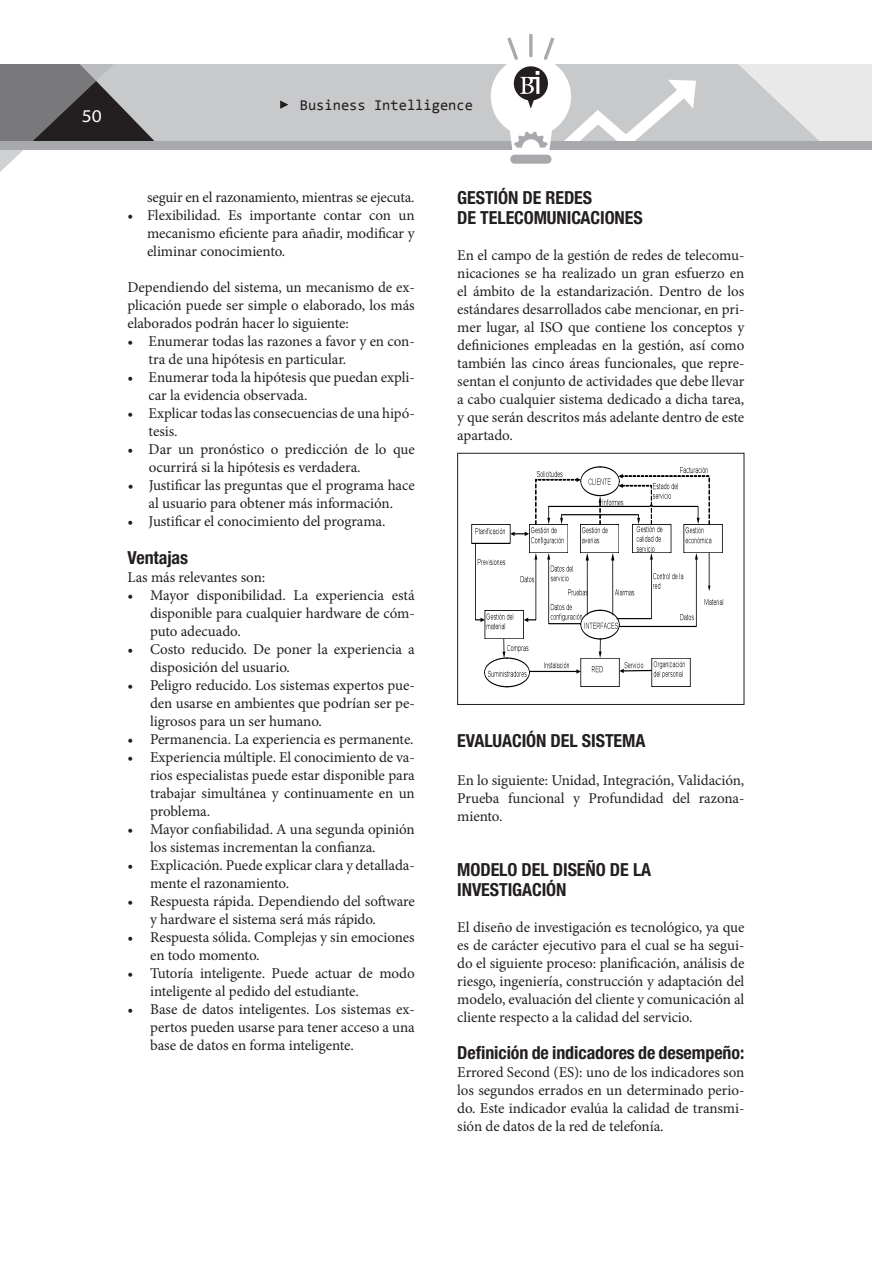
<style>
.page{position:relative;width:872px;height:1263px;background:#fff}
.page>*{position:absolute;margin:0;border:0;box-sizing:border-box;transform-origin:0 0}
.t1{font:700 condensed 18px/19.5px "Helvetica Neue LT Std";letter-spacing:-.005em;color:#231f20}
.t2{font:18px "Myriad MM 400 700";color:#fff}
.t3{font:15px/18px "Minion Pro";letter-spacing:-.005em;color:#231f20;text-align:justify}
.t4{font:15px "Consolas";color:#231f20}
</style>
<div class="page">
<div style="left:1px;top:0;width:871px;height:149px;background:#c7c9cb"></div>
<svg style="left:0;top:64px;width:204px;height:108px"></svg>
<div style="left:0;top:0;width:872px;height:64px;background:#fff"></div>
<div style="left:0;top:141px;width:872px;height:8px;background:#a7a9ac"></div>
<svg style="left:491px;top:34px;width:381px;height:130px"></svg>
<svg style="left:280px;top:101px;width:8px;height:8px"></svg>
<svg style="left:475px;top:467px;width:248px;height:220px"></svg>
<div style="left:457px;top:453px;width:287px;height:252px;border:1px solid #231f20"></div>
<p class="t2" style="left:82px;top:107px;width:22px">50</p>
<p class="t4" style="left:300px;top:96px;width:175px">Business Intelligence</p>
<p class="t3" style="left:147px;top:189px;width:269px">seguir en el razonamiento, mientras se ejecuta.</p>
<p class="t3" style="left:147px;top:207px;width:269px;text-indent:-19px">• Flexibilidad. Es importante contar con un mecanismo eficiente para añadir, modificar y eliminar conocimiento.</p>
<p class="t3" style="left:128px;top:279px;width:289px">Dependiendo del sistema, un mecanismo de ex&shy;plicación puede ser simple o elaborado, los más elaborados podrán hacer lo siguiente:</p>
<p class="t3" style="left:149px;top:333px;width:268px;text-indent:-21px">• Enumerar todas las razones a favor y en con&shy;tra de una hipótesis en particular.</p>
<p class="t3" style="left:149px;top:369px;width:268px;text-indent:-21px">• Enumerar toda la hipótesis que puedan expli&shy;car la evidencia observada.</p>
<p class="t3" style="left:149px;top:405px;width:268px;text-indent:-21px">• Explicar todas las consecuencias de una hipó&shy;tesis.</p>
<p class="t3" style="left:149px;top:441px;width:268px;text-indent:-21px">• Dar un pronóstico o predicción de lo que ocurrirá si la hipótesis es verdadera.</p>
<p class="t3" style="left:128px;top:477px;width:288px;text-align:center">• Justificar las preguntas que el programa hace al usuario para obtener más información.</p>
<p class="t3" style="left:128px;top:513px;width:259px">• Justificar el conocimiento del programa.</p>
<p class="t1" style="left:128px;top:547px;width:62px">Ventajas</p>
<p class="t3" style="left:128px;top:568px;width:139px">Las más relevantes son:</p>
<p class="t3" style="left:150px;top:586px;width:266px;text-indent:-22px">• Mayor disponibilidad. La experiencia está disponible para cualquier hardware de cóm&shy;puto adecuado.</p>
<p class="t3" style="left:150px;top:640px;width:266px;text-indent:-22px">• Costo reducido. De poner la experiencia a disposición del usuario.</p>
<p class="t3" style="left:150px;top:676px;width:266px;text-indent:-23px">• Peligro reducido. Los sistemas expertos pue&shy;den usarse en ambientes que podrían ser pe&shy;ligrosos para un ser humano.</p>
<p class="t3" style="left:128px;top:730px;width:287px">• Permanencia. La experiencia es permanente.</p>
<p class="t3" style="left:150px;top:748px;width:266px;text-indent:-23px">• Experiencia múltiple. El conocimiento de va&shy;rios especialistas puede estar disponible para trabajar simultánea y continuamente en un problema.</p>
<p class="t3" style="left:150px;top:820px;width:266px;text-indent:-22px">• Mayor confiabilidad. A una segunda opinión los sistemas incrementan la confianza.</p>
<p class="t3" style="left:150px;top:856px;width:266px;text-indent:-23px">• Explicación. Puede explicar clara y detallada&shy;mente el razonamiento.</p>
<p class="t3" style="left:150px;top:892px;width:266px;text-indent:-22px">• Respuesta rápida. Dependiendo del software y hardware el sistema será más rápido.</p>
<p class="t3" style="left:150px;top:928px;width:266px;text-indent:-22px">• Respuesta sólida. Complejas y sin emociones en todo momento.</p>
<p class="t3" style="left:150px;top:964px;width:266px;text-indent:-23px">• Tutoría inteligente. Puede actuar de modo inteligente al pedido del estudiante.</p>
<p class="t3" style="left:150px;top:1000px;width:266px;text-indent:-23px">• Base de datos inteligentes. Los sistemas ex&shy;pertos pueden usarse para tener acceso a una base de datos en forma inteligente.</p>
<p class="t1" style="left:457px;top:188px;width:187px">GESTIÓN DE REDES<br>DE TELECOMUNICACIONES</p>
<p class="t3" style="left:457px;top:246px;width:289px">En el campo de la gestión de redes de telecomu&shy;nicaciones se ha realizado un gran esfuerzo en el ámbito de la estandarización. Dentro de los estándares desarrollados cabe mencionar, en pri&shy;mer lugar, al ISO que contiene los conceptos y definiciones empleadas en la gestión, así como también las cinco áreas funcionales, que repre&shy;sentan el conjunto de actividades que debe llevar a cabo cualquier sistema dedicado a dicha tarea, y que serán descritos más adelante dentro de este apartado.</p>
<p class="t1" style="left:457px;top:731px;width:190px">EVALUACIÓN DEL SISTEMA</p>
<p class="t3" style="left:457px;top:771px;width:289px">En lo siguiente: Unidad, Integración, Validación, Prueba funcional y Profundidad del razona&shy;miento.</p>
<p class="t1" style="left:457px;top:860px;width:195px">MODELO DEL DISEÑO DE LA<br>INVESTIGACIÓN</p>
<p class="t3" style="left:457px;top:918px;width:289px">El diseño de investigación es tecnológico, ya que es de carácter ejecutivo para el cual se ha segui&shy;do el siguiente proceso: planificación, análisis de riesgo, ingeniería, construcción y adaptación del modelo, evaluación del cliente y comunicación al cliente respecto a la calidad del servicio.</p>
<p class="t1" style="left:457px;top:1043px;width:289px">Definición de indicadores de desempeño:</p>
<p class="t3" style="left:457px;top:1063px;width:288px">Errored Second (ES): uno de los indicadores son los segundos errados en un determinado perio&shy;do. Este indicador evalúa la calidad de transmi&shy;sión de datos de la red de telefonía.</p>
</div>
